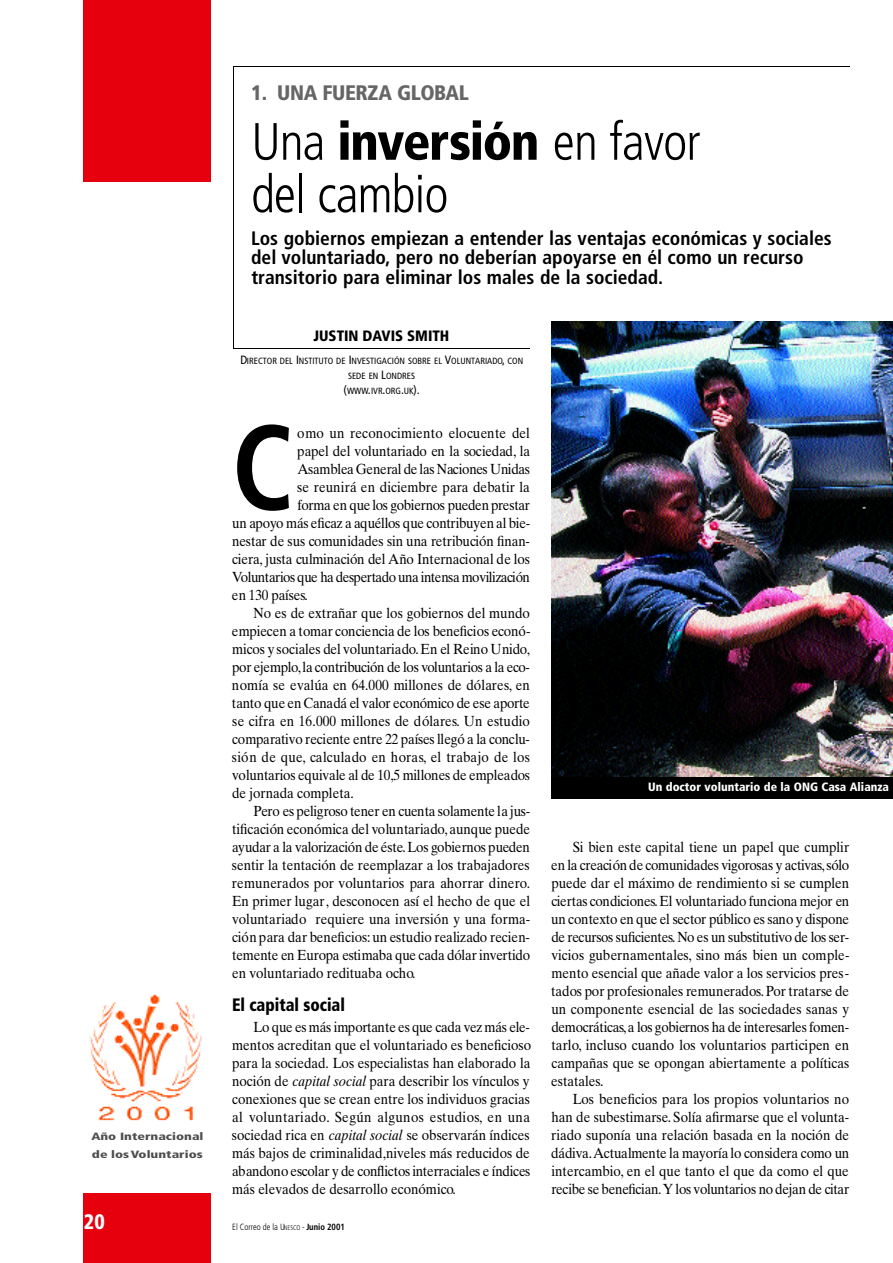
<style>
.page{position:relative;width:893px;height:1263px;background:#fff}
.page>*{position:absolute;margin:0;border:0;box-sizing:border-box;transform-origin:0 0}
.t1{font:700 condensed 120.3px "Frutiger";color:#000;scale:.91 1}
.t2{font:300 condensed 52.5px/52.5px "Frutiger";letter-spacing:-.015em;color:#000}
.t3{font:900 condensed 21px "Frutiger";letter-spacing:-.02em;color:#666}
.t4{font:900 condensed 21px "Frutiger";color:#fff;scale:.95 1}
.t5{font:700 condensed 19.5px/19.5px "Frutiger";color:#000}
.t6{font:900 condensed 18px "Frutiger";color:#000;scale:.91 1}
.t7{font:900 condensed 15px "Frutiger";color:#000}
.t8{font:14.7px/18px "Times Ten";color:#000;text-align:justify;scale:.91 1}
.t9{font:14.7px "Times Ten";letter-spacing:-.03em;color:#000;scale:.91 1}
.t10{font:14.7px "Times Ten";letter-spacing:-.02em;color:#000;scale:.91 1}
.t11{font:14.7px "Times Ten";letter-spacing:.02em;color:#000;scale:.91 1}
.t12{font:14.7px "Times Ten";letter-spacing:-.025em;color:#000;scale:.91 1}
.t13{font:900 condensed 12px "Frutiger";color:#fff}
.t14{font:900 condensed 10.5px/17.2px "Frutiger";color:#4d4d4d;scale:1.34 1}
.t15{font:condensed 9px/15px "Frutiger";color:#000;text-align:center}
.t16{font:300 condensed 9px "Frutiger";color:#000;scale:.95 1}
.s1{font-weight:900}
.s2{font-size:12px}
.s3{font-style:italic}
.s4{font-size:6.75px}
.s5{font-weight:700}
</style>
<div class="page">
<img style="left:89px;top:994px;width:113px;height:127px">
<hr style="left:232px;top:67px;width:1px;height:282px;background:#000">
<hr style="left:233px;top:348px;width:297px;height:1px;background:#000">
<img style="left:551px;top:321px;width:341px;height:456px">
<div style="left:551px;top:777px;width:341px;height:22px;background:#000"></div>
<div style="left:84px;top:1194px;width:127px;height:69px;background:#e6000e"></div>
<div style="left:84px;top:0;width:127px;height:182px;background:#e6000e"></div>
<hr style="left:232px;top:66px;width:617px;height:1px;background:#000">
<h3 class="t3" style="left:251px;top:84px;width:219px">1 . UNA FUERZA GLOBA L</h3>
<h2 class="t2" style="left:251px;top:119px;width:451px">Una <span class="s1">i n v e rs i ó n</span> en favor del cambio</h2>
<h3 class="t5" style="left:251px;top:230px;width:582px">Los gobiernos empiezan a entender las ventajas económicas y sociales del voluntariado, pero no deberían apoyarse en él como un recurso transitorio para eliminar los males de la sociedad.</h3>
<p class="t14" style="left:91px;top:1129px;width:85px">Año Internacional de los Voluntarios</p>
<p class="t7" style="left:313px;top:329px;width:138px">JUSTIN DAVIS SMITH</p>
<p class="t15" style="left:240px;top:354px;width:284px"><span class="s2">D</span>IRECTOR DEL <span class="s2">I</span>NSTITUTO DE <span class="s2">I</span>NVESTIGACIÓN SOBRE EL <span class="s2">V</span>OLUNTARIADO<span class="s2">,</span> CON<br>SEDE EN <span class="s2">L</span>ONDRES<br><span class="s2">(</span>WWW<span class="s2">.</span>IVR<span class="s2">.</span>ORG<span class="s2">.</span>UK<span class="s2">).</span></p>
<h1 class="t1" style="left:232px;top:419px;width:68px">C</h1>
<p class="t11" style="left:297px;top:427px;width:257px">omo un reconocimiento elocuente del</p>
<p class="t8" style="left:297px;top:443px;width:257px">papel del voluntariado en la sociedad, l a</p>
<p class="t9" style="left:297px;top:463px;width:257px">Asamblea General de las Naciones Unidas</p>
<p class="t8" style="left:297px;top:479px;width:257px">se reunirá en diciembre para debatir la</p>
<p class="t9" style="left:297px;top:499px;width:257px">forma en que los gobiernos pueden prestar</p>
<p class="t8" style="left:232px;top:515px;width:329px">un apoyo más eficaz a aquéllos que contribuyen al bie-</p>
<p class="t8" style="left:232px;top:533px;width:329px">nestar de sus comunidades sin una retribución fin a n-</p>
<p class="t8" style="left:232px;top:551px;width:329px">c i e r a , justa culminación del Año Internacional de los</p>
<p class="t9" style="left:232px;top:571px;width:329px">Voluntarios que ha despertado una intensa movilización</p>
<p class="t8" style="left:232px;top:587px;width:85px">en 130 p a í s e s.</p>
<p class="t8" style="left:253px;top:605px;width:305px">No es de extrañar que los gobiernos del mundo</p>
<p class="t8" style="left:232px;top:623px;width:329px">empiecen a tomar conciencia de los beneficios econó-</p>
<p class="t8" style="left:232px;top:641px;width:329px">micos y sociales del voluntariado. En el Reino Unido,</p>
<p class="t9" style="left:232px;top:661px;width:329px">por ejemplo,la contribución de los voluntarios a la eco-</p>
<p class="t8" style="left:232px;top:677px;width:329px">nomía se evalúa en 64.000 millones de dólares, e n</p>
<p class="t10" style="left:232px;top:697px;width:329px">tanto que en Canadá el valor económico de ese aporte</p>
<p class="t8" style="left:232px;top:713px;width:328px">se cifra en 16.000 millones de dólares. Un estudio</p>
<p class="t10" style="left:232px;top:733px;width:328px">comparativo reciente entre 22 países llegó a la conclu-</p>
<p class="t11" style="left:232px;top:751px;width:329px">sión de que, calculado en horas, el trabajo de los</p>
<p class="t8" style="left:232px;top:767px;width:329px">voluntarios equivale al de 10,5 millones de empleados</p>
<p class="t8" style="left:232px;top:785px;width:135px">de jornada completa.</p>
<p class="t12" style="left:253px;top:805px;width:305px">Pero es peligroso tener en cuenta solamente la jus-</p>
<p class="t8" style="left:232px;top:821px;width:329px">t i ficación económica del voluntariado, aunque puede</p>
<p class="t10" style="left:232px;top:841px;width:329px">ayudar a la valorización de éste. Los gobiernos pueden</p>
<p class="t8" style="left:232px;top:857px;width:329px">sentir la tentación de reemplazar a los trabajadores</p>
<p class="t8" style="left:232px;top:875px;width:329px">remunerados por voluntarios para ahorrar dinero.</p>
<p class="t8" style="left:232px;top:893px;width:329px">En primer lugar, desconocen así el hecho de que el</p>
<p class="t8" style="left:232px;top:911px;width:329px">voluntariado requiere una inversión y una forma-</p>
<p class="t8" style="left:232px;top:929px;width:329px">ción para dar benefic i o s :un estudio realizado recien-</p>
<p class="t8" style="left:232px;top:947px;width:329px">temente en Europa estimaba que cada dólar invertido</p>
<p class="t8" style="left:232px;top:965px;width:203px">en voluntariado redituaba ocho.</p>
<p class="t6" style="left:232px;top:997px;width:126px">El capital social</p>
<p class="t8" style="left:232px;top:1019px;width:330px;text-indent:22px">Lo que es más importante es que cada vez más ele&shy;mentos acreditan que el voluntariado es beneficioso para la sociedad. Los especialistas han elaborado la noción de <span class="s3">capital social</span> para describir los vínculos y conexiones que se crean entre los individuos gracias al voluntariado. Según algunos estudios, en una sociedad rica en <span class="s3">capital social</span> se observarán índices más bajos de criminalidad,niveles más reducidos de abandono escolar y de conflictos interraciales e índices más elevados de desarrollo económico.</p>
<h3 class="t4" style="left:84px;top:1214px;width:23px">20</h3>
<p class="t16" style="left:232px;top:1223px;width:120px">El Correo de la U<span class="s4">NESCO</span> - <span class="s5">Junio 2001</span></p>
<p class="t13" style="left:648px;top:782px;width:242px">Un doctor voluntario de la ONG Casa Alianza</p>
<p class="t8" style="left:551px;top:839px;width:329px;text-indent:22px">Si bien este capital tiene un papel que cumplir en la creación de comunidades vigorosas y activas,s ó l o puede dar el máximo de rendimiento si se cumplen ciertas condiciones.El voluntariado funciona mejor en un contexto en que el sector público es sano y dispone de recursos sufic i e n t e s. No es un substitutivo de los ser&shy;vicios gubernamentales, sino más bien un comple&shy;mento esencial que añade valor a los servicios pres&shy;tados por profesionales remunerados. Por tratarse de un componente esencial de las sociedades sanas y d e m o c r á t i c a s,a los gobiernos ha de interesarles fomen&shy;t a r l o, incluso cuando los voluntarios participen en campañas que se opongan abiertamente a políticas estatales.</p>
<p class="t8" style="left:551px;top:1091px;width:329px;text-indent:22px">Los beneficios para los propios voluntarios no han de subestimarse. Solía afirmarse que el volunta&shy;riado suponía una relación basada en la noción de d á d i v a .Actualmente la mayoría lo considera como un intercambio, en el que tanto el que da como el que recibe se benefic i a n .Y los voluntarios no dejan de citar</p>
</div>
